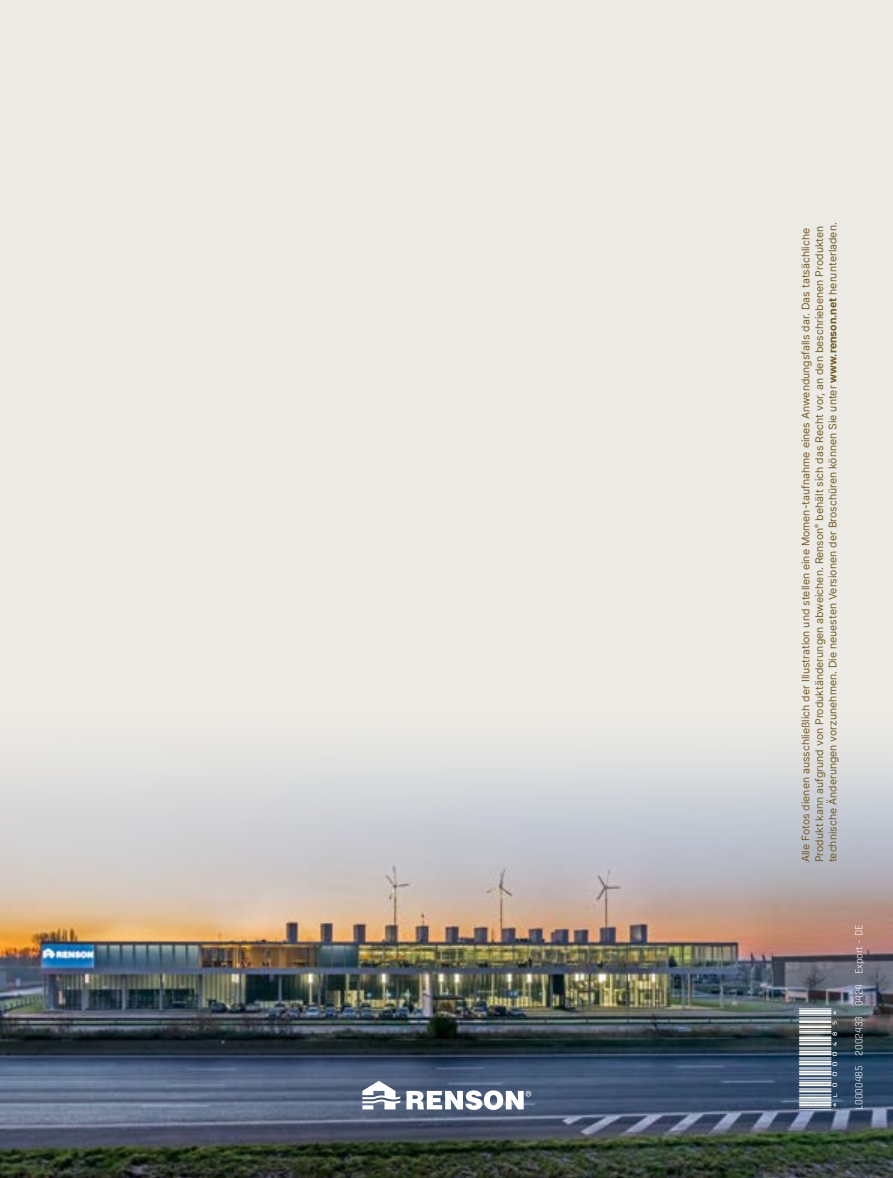
<style>
.page{position:relative;width:893px;height:1178px;background:#eceae4}
.page>*{position:absolute;margin:0;border:0;box-sizing:border-box;transform-origin:0 0}
.t1{font:10.5px/13.5px "Inter";color:#725a27}
.t2{font:300 10.5px "Geogrotesque";color:#fff}
.t3{font:10.5px "ID Automation HC39 M";color:#fff}
.s1{font-weight:700}
</style>
<div class="page">
<img style="left:0;top:906px;width:893px;height:272px">
<svg style="left:0;top:752px;width:893px;height:154px"></svg>
<svg style="left:362px;top:1081px;width:38px;height:28px"></svg>
<svg style="left:406px;top:1090px;width:125px;height:20px;background:#b5bcc8"></svg>
<p class="t1" style="left:799px;top:862px;width:641px;rotate:-90deg">Alle Fotos dienen ausschließlich der Illustration und stellen eine Momen-taufnahme eines Anwendungsfalls dar. Das tatsächliche<br>Produkt kann aufgrund von Produktänderungen abweichen. Renson<sup>®</sup> behält sich das Recht vor, an den beschriebenen Produkten technische Änderungen vorzunehmen. Die neuesten Versionen der Broschüren können Sie unter <span class="s1">www.renson.net</span> herunterladen.</p>
<p class="t3" style="left:822px;top:1110px;width:103px;rotate:-90deg">*L0000485*</p>
<p class="t2" style="left:852px;top:1110px;width:187px;rotate:-90deg">L0000485 2002433 0424 Export - DE</p>
</div>
